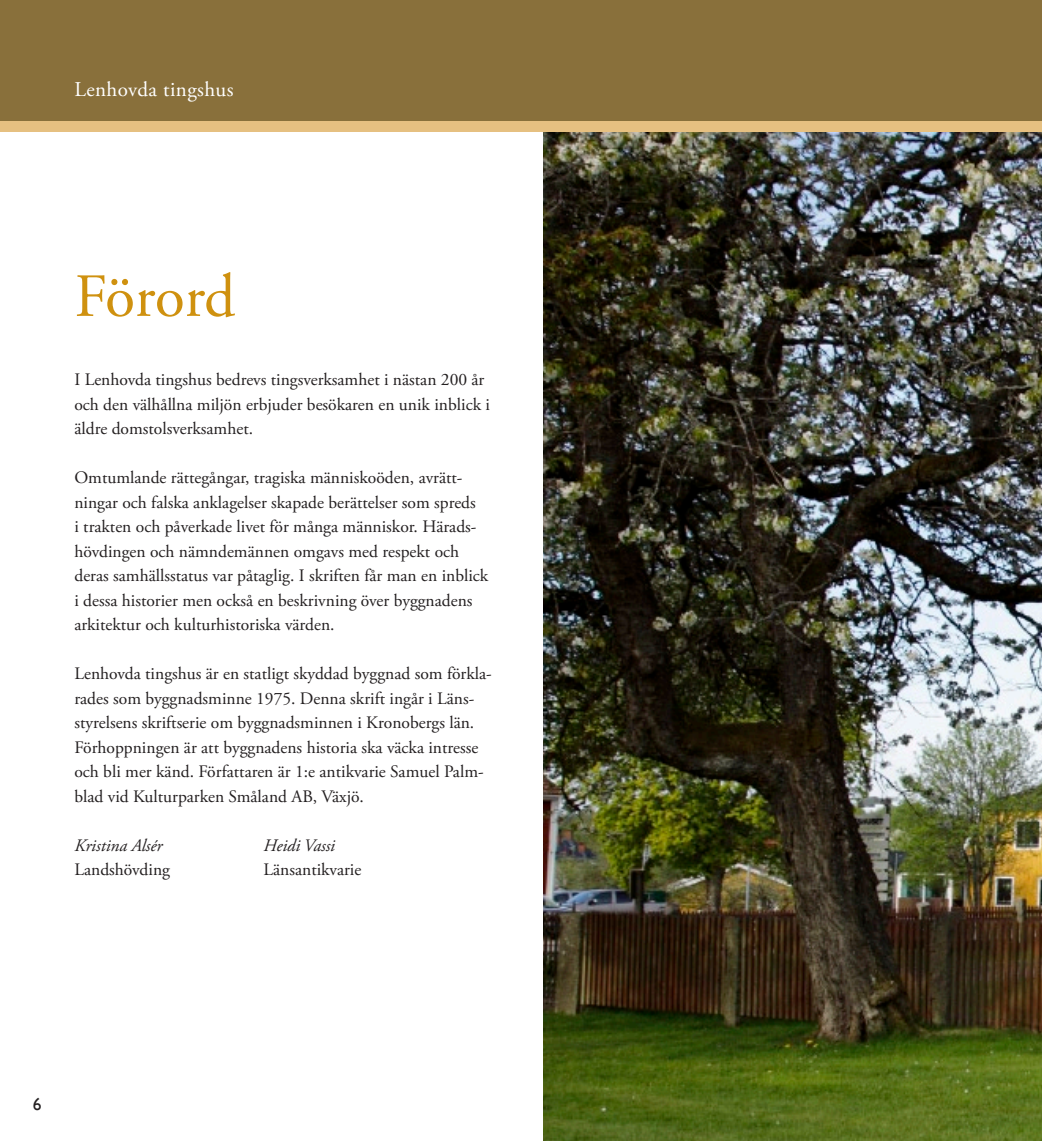
<style>
.page{position:relative;width:1042px;height:1141px;background:#fff}
.page>*{position:absolute;margin:0;border:0;box-sizing:border-box;transform-origin:0 0}
.t1{font:61.25px "Adobe Garamond Pro";letter-spacing:-.005em;color:#cf910f}
.t2{font:21px "Adobe Garamond Pro";letter-spacing:.02em;color:#fff}
.t3{font:17.5px/24.5px "Adobe Garamond Pro";color:#231f20}
.t4{font:italic 17.5px "Adobe Garamond Pro";color:#231f20}
.t5{font:17.5px "Gill Sans";color:#231f20}
</style>
<div class="page">
<img style="left:543px;top:132px;width:499px;height:1009px">
<div style="left:0;top:121px;width:1042px;height:11px;background:#e6c081"></div>
<div style="left:0;top:0;width:1042px;height:121px;background:#89703b"></div>
<p class="t2" style="left:74px;top:77px;width:161px">Lenhovda tingshus</p>
<h1 class="t1" style="left:74px;top:260px;width:162px">Förord</h1>
<p class="t3" style="left:74px;top:368px;width:417px">I Lenhovda tingshus bedrevs tingsverksamhet i nästan 200 år och den välhållna miljön erbjuder besökaren en unik inblick i äldre domstolsverksamhet.</p>
<p class="t3" style="left:74px;top:466px;width:415px">Omtumlande rättegångar, tragiska människoöden, avrätt&shy;ningar och falska anklagelser skapade berättelser som spreds<br>i trakten och påverkade livet för många människor. Härads&shy;hövdingen och nämndemännen omgavs med respekt och deras samhällsstatus var påtaglig. I skriften får man en inblick i dessa historier men också en beskrivning över byggnadens arkitektur och kulturhistoriska värden.</p>
<p class="t3" style="left:74px;top:662px;width:419px">Lenhovda tingshus är en statligt skyddad byggnad som förkla&shy;rades som byggnadsminne 1975. Denna skrift ingår i Läns&shy;styrelsens skriftserie om byggnadsminnen i Kronobergs län.<br>Förhoppningen är att byggnadens historia ska väcka intresse och bli mer känd. Författaren är 1:e antikvarie Samuel Palm&shy;blad vid Kulturparken Småland AB, Växjö.</p>
<p class="t4" style="left:74px;top:834px;width:90px">Kristina Alsér</p>
<p class="t4" style="left:263px;top:834px;width:73px">Heidi Vassi</p>
<p class="t3" style="left:74px;top:858px;width:97px">Landshövding</p>
<p class="t3" style="left:263px;top:858px;width:99px">Länsantikvarie</p>
<p class="t5" style="left:33px;top:1094px;width:10px">6</p>
</div>
